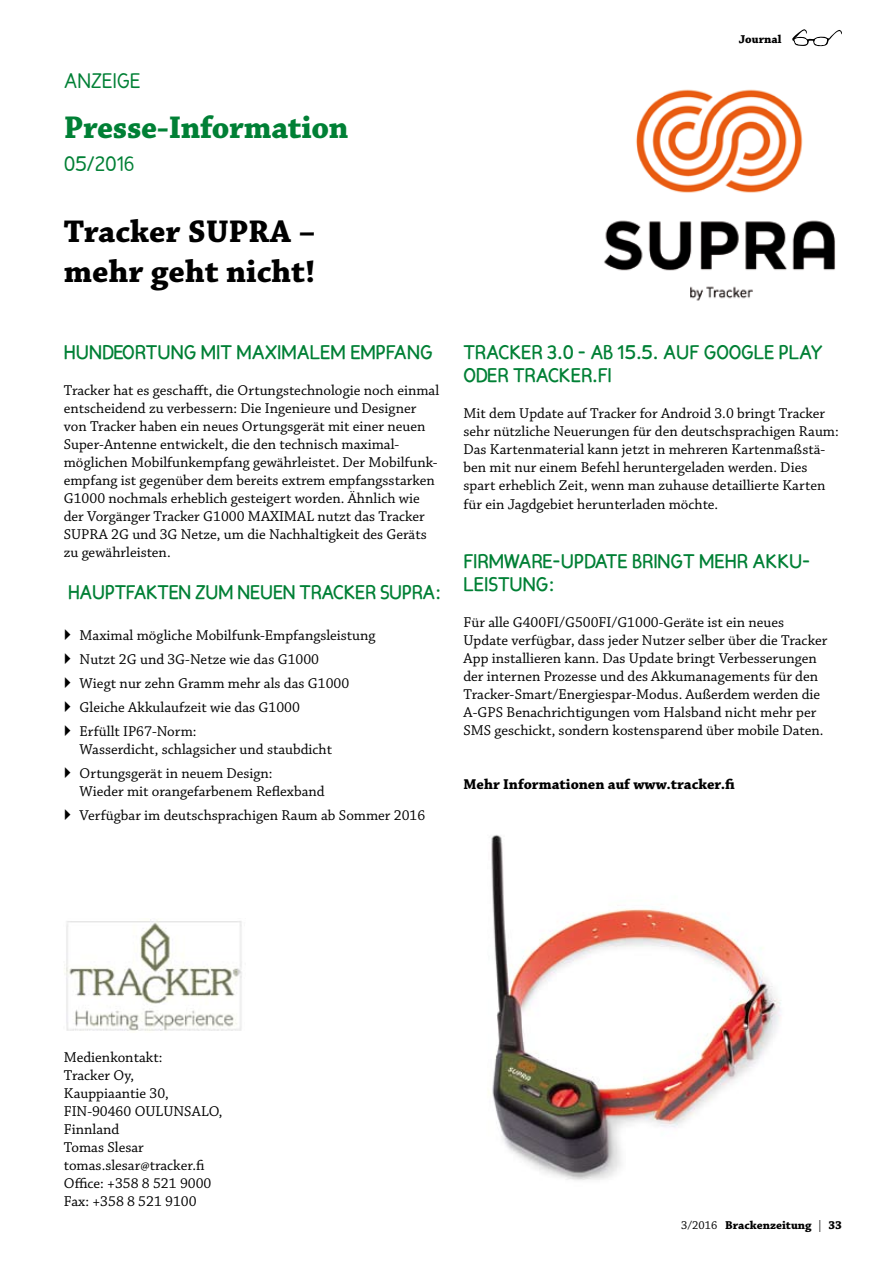
<style>
.page{position:relative;width:893px;height:1263px;background:#fff}
.page>*{position:absolute;margin:0;border:0;box-sizing:border-box;transform-origin:0 0}
.t1{font:700 33px/39.6px "Chaparral Pro";color:#000}
.t2{font:700 33px "Chaparral Pro";letter-spacing:-.01em;color:#008035}
.t3{font:21px "Candela";letter-spacing:-.01em;color:#008035}
.t4{font:700 19.5px/23.4px "Candela";color:#008035}
.t5{font:15px/18px "Chaparral Pro";color:#000}
.t6{font:700 15px "Chaparral Pro";color:#000}
.t7{font:700 12px "Chaparral Pro";color:#000}
.s1{font-weight:400}
</style>
<div class="page">
<svg style="left:792px;top:29px;width:50px;height:18px"></svg>
<img style="left:491px;top:835px;width:290px;height:345px">
<img style="left:604px;top:89px;width:231px;height:212px">
<img style="left:64px;top:919px;width:178px;height:112px">
<h2 class="t3" style="left:64px;top:67px;width:49px">ANZEIGE</h2>
<h1 class="t2" style="left:64px;top:108px;width:286px">Presse-Information</h1>
<h2 class="t3" style="left:64px;top:150px;width:72px">05/2016</h2>
<h1 class="t1" style="left:64px;top:213px;width:253px">Tracker SUPRA – mehr geht nicht!</h1>
<h3 class="t4" style="left:64px;top:341px;width:299px">HUNDEORTUNG MIT MAXIMALEM EMPF</h3>
<h3 class="t4" style="left:394px;top:341px;width:40px">ANG</h3>
<p class="t5" style="left:64px;top:382px;width:377px">Tracker hat es geschafft, die Ortungstechnologie noch einmal entscheidend zu verbessern: Die Ingenieure und Designer von Tracker haben ein neues Ortungsgerät mit einer neuen Super-Antenne entwickelt, die den technisch maximal&shy;möglichen Mobilfunkempfang gewährleistet. Der Mobilfunk&shy;empfang ist gegenüber dem bereits extrem empfangsstarken G1000 nochmals erheblich gesteigert worden. Ähnlich wie der Vorgänger Tracker G1000 MAXIMAL nutzt das Tracker SUPRA 2G und 3G Netze, um die Nachhaltigkeit des Geräts zu gewährleisten.</p>
<h3 class="t4" style="left:68px;top:580px;width:375px">HAUPTFAKTEN ZUM NEUEN TRACKER SUPRA :</h3>
<p class="t5" style="left:80px;top:624px;width:297px;line-height:24px">Maximal mögliche Mobilfunk-Empfangsleistung Nutzt 2G und 3G-Netze wie das G1000<br>Wiegt nur zehn Gramm mehr als das G1000<br>Gleiche Akkulaufzeit wie das G1000<br>Erfüllt IP67-Norm:</p>
<p class="t5" style="left:80px;top:738px;width:254px;line-height:24px">Wasserdicht, schlagsicher und staubdicht<br>Ortungsgerät in neuem Design:</p>
<p class="t5" style="left:80px;top:780px;width:347px;line-height:24px">Wieder mit orangefarbenem Reflexband<br>Verfügbar im deutschsprachigen Raum ab Sommer 2016</p>
<p class="t7" style="left:739px;top:32px;width:44px">Journal</p>
<h3 class="t4" style="left:463px;top:341px;width:254px">TRACKER 3.0 - AB 15.5. AUF GOO</h3>
<h3 class="t4" style="left:741px;top:341px;width:83px">GLE PLAY</h3>
<h3 class="t4" style="left:463px;top:364px;width:150px">ODER TRACKER.FI</h3>
<p class="t5" style="left:463px;top:405px;width:377px">Mit dem Update auf Tracker for Android 3.0 bringt Tracker sehr nützliche Neuerungen für den deutschsprachigen Raum:<br>Das Kartenmaterial kann jetzt in mehreren Kartenmaßstä&shy;ben mit nur einem Befehl heruntergeladen werden. Dies spart erheblich Zeit, wenn man zuhause detaillierte Karten für ein Jagdgebiet herunterladen möchte.</p>
<h3 class="t4" style="left:463px;top:549px;width:348px">FIRMWARE-UPDATE BRINGT MEHR AKKU-<br>LEISTUNG:</h3>
<p class="t5" style="left:463px;top:614px;width:365px">Für alle G400FI/G500FI/G1000-Geräte ist ein neues Update verfügbar, dass jeder Nutzer selber über die Tracker App installieren kann. Das Update bringt Verbesserungen der internen Prozesse und des Akkumanagements für den Tracker-Smart/Energiespar-Modus. Außerdem werden die A-GPS Benachrichtigungen vom Halsband nicht mehr per SMS geschickt, sondern kostensparend über mobile Daten.</p>
<p class="t6" style="left:463px;top:776px;width:273px">Mehr Informationen auf www.tracker.fi</p>
<p class="t5" style="left:64px;top:1048px;width:160px">Medienkontakt:<br>Tracker Oy,<br>Kauppiaantie 30,<br>FIN-90460 OULUNSALO,<br>Finnland<br>Tomas Slesar tomas.slesar@tracker.fi<br>Office: +358 8 521 9000<br>Fax: +358 8 521 9100</p>
<p class="t7" style="left:681px;top:1218px;width:162px"><span class="s1">3/2016</span> Brackenzeitung <span class="s1">|</span> 33</p>
</div>
